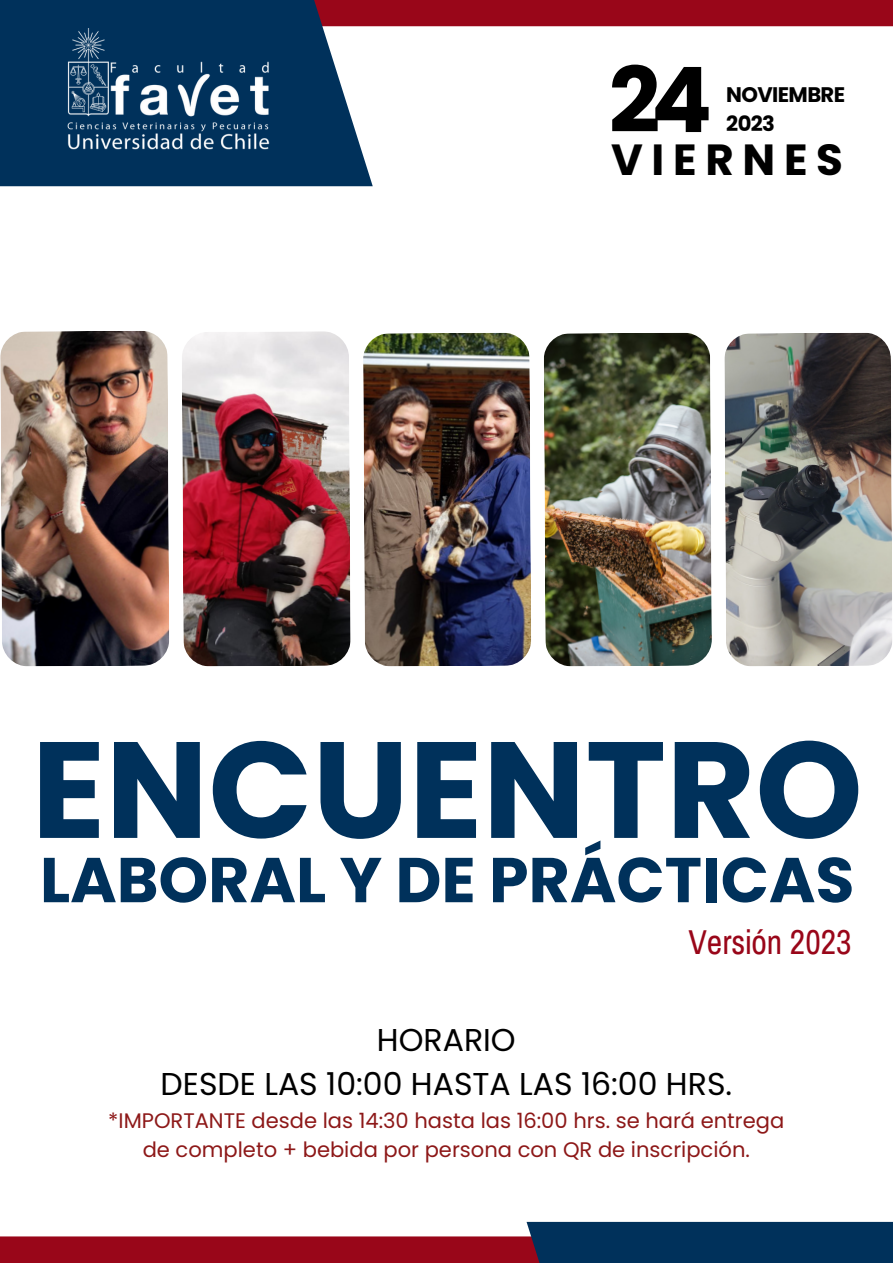
<style>
.page{position:relative;width:893px;height:1264px;background:#fff}
.page>*{position:absolute;margin:0;border:0;box-sizing:border-box;transform-origin:0 0}
.t1{font:700 136.65px "Poppins";color:#00315b}
.t2{font:700 90.3px "Poppins";color:#000}
.t3{font:700 63.15px "Poppins";color:#00315b}
.t4{font:700 43.5px "Poppins";letter-spacing:.2em;color:#000}
.t5{font:33.75px "Archivo Narrow";color:#990619}
.t6{font:31.5px "Poppins";color:#000}
.t7{font:21px/29.2px "Poppins";color:#8d1818;text-align:center}
.t8{font:700 21px/29.4px "Poppins";letter-spacing:-.03em;color:#000}
</style>
<div class="page">
<div style="left:373px;top:0;width:519px;height:26px;background:#990619"></div>
<svg style="left:0;top:0;width:373px;height:186px;background:#1d4368"></svg>
<img style="left:64px;top:29px;width:209px;height:128px">
<img style="left:0;top:331px;width:169px;height:335px">
<img style="left:182px;top:331px;width:169px;height:335px">
<img style="left:363px;top:332px;width:168px;height:334px">
<img style="left:544px;top:332px;width:168px;height:334px">
<img style="left:724px;top:332px;width:168px;height:334px">
<svg style="left:0;top:1221px;width:892px;height:41px"></svg>
<p class="t2" style="left:608px;top:37px;width:105px">24</p>
<p class="t4" style="left:611px;top:129px;width:233px">VIERNES</p>
<p class="t8" style="left:726px;top:80px;width:120px">NOVIEMBRE<br>2023</p>
<p class="t1" style="left:32px;top:694px;width:832px">ENCUENTRO</p>
<p class="t3" style="left:40px;top:835px;width:815px">LABORAL Y DE PRÁCTICAS</p>
<p class="t5" style="left:688px;top:924px;width:164px">Versión 2023</p>
<p class="t6" style="left:377px;top:1017px;width:140px">HORARIO</p>
<p class="t6" style="left:160px;top:1061px;width:573px">DESDE LAS 10:00 HASTA LAS 16:00 HRS.</p>
<p class="t7" style="left:108px;top:1105px;width:677px">*IMPORTANTE desde las 14:30 hasta las 16:00 hrs. se hará entrega de completo + bebida por persona con QR de inscripción.</p>
</div>
